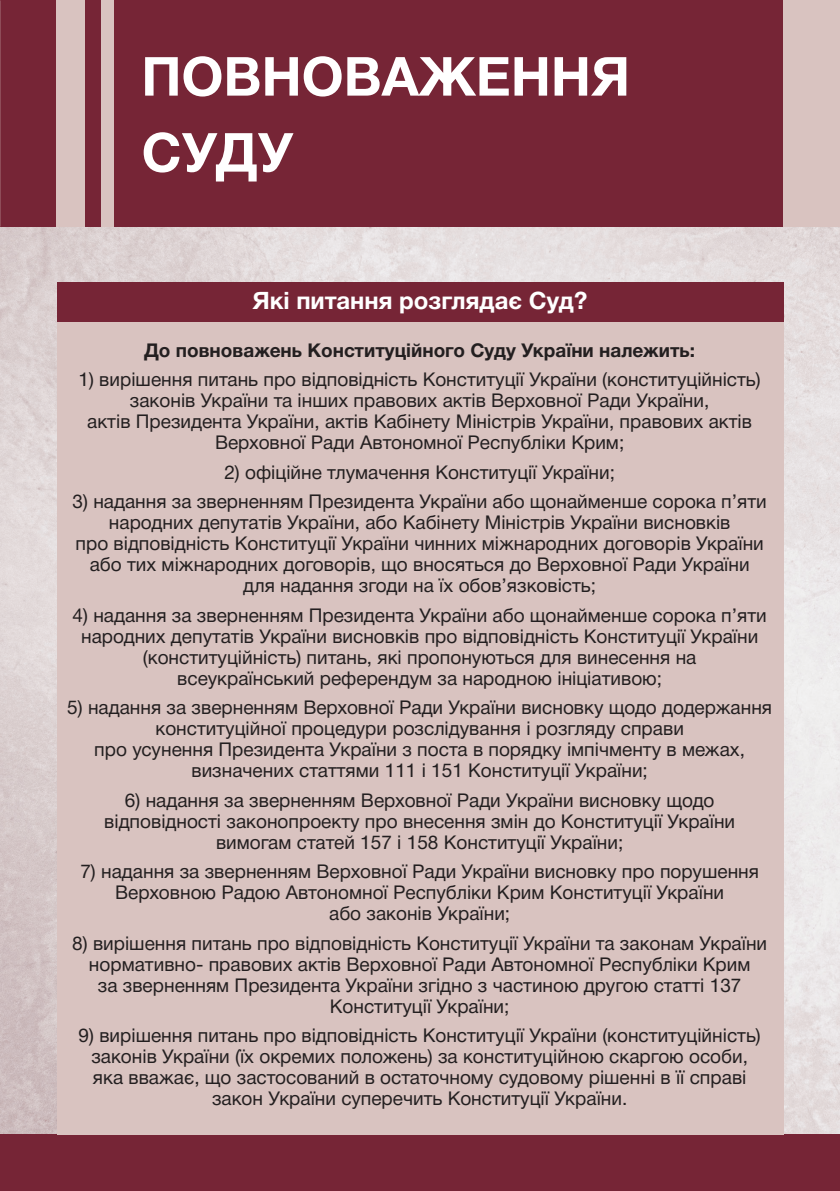
<style>
.page{position:relative;width:840px;height:1191px;background:#fff}
.page>*{position:absolute;margin:0;border:0;box-sizing:border-box;transform-origin:0 0}
.t1{font:700 54px/76px "Helvetica Neue Cyr";color:#fff}
.t2{font:700 24px "Helvetica Neue Cyr";color:#fff}
.t3{font:19px/21px "Helvetica Neue Cyr";color:#231f20;text-align:center}
.t4{font:700 19px "Helvetica Neue Cyr";color:#231f20}
</style>
<div class="page">
<img style="left:0;top:226px;width:839px;height:908px">
<div style="left:0;top:1134px;width:839px;height:57px;background:#762536"></div>
<div style="left:0;top:0;width:839px;height:226px;background:#762536"></div>
<div style="left:782px;top:0;width:57px;height:226px;background:#d9c3c0"></div>
<div style="left:56px;top:0;width:29px;height:226px;background:#d9c3c0"></div>
<div style="left:101px;top:0;width:13px;height:226px;background:#d9c3c0"></div>
<div style="left:57px;top:282px;width:726px;height:852px;background:#d9c3c0"></div>
<div style="left:57px;top:282px;width:726px;height:39px;background:#762536"></div>
<h1 class="t1" style="left:141px;top:39px;width:489px">ПОВНОВАЖЕННЯ<br>СУДУ</h1>
<p class="t2" style="left:252px;top:287px;width:336px">Які питання розглядає Суд?</p>
<p class="t4" style="left:144px;top:339px;width:552px">До повноважень Конституційного Суду України належить:</p>
<p class="t3" style="left:78px;top:369px;width:683px">1) вирішення питань про відповідність Конституції України (конституційність) законів України та інших правових актів Верховної Ради України,<br>актів Президента України, актів Кабінету Міністрів України, правових актів Верховної Ради Автономної Республіки Крим;</p>
<p class="t3" style="left:224px;top:462px;width:392px">2) офіційне тлумачення Конституції України;</p>
<p class="t3" style="left:72px;top:491px;width:695px">3) надання за зверненням Президента України або щонайменше сорока п’яти народних депутатів України, або Кабінету Міністрів України висновків<br>про відповідність Конституції України чинних міжнародних договорів України або тих міжнародних договорів, що вносяться до Верховної Ради України для надання згоди на їх обов’язковість;</p>
<p class="t3" style="left:73px;top:605px;width:695px">4) надання за зверненням Президента України або щонайменше сорока п’яти народних депутатів України висновків про відповідність Конституції України (конституційність) питань, які пропонуються для винесення на всеукраїнський референдум за народною ініціативою;</p>
<p class="t3" style="left:67px;top:697px;width:706px">5) надання за зверненням Верховної Ради України висновку щодо додержання конституційної процедури розслідування і розгляду справи<br>про усунення Президента України з поста в порядку імпічменту в межах, визначених статтями 111 і 151 Конституції України;</p>
<p class="t3" style="left:104px;top:790px;width:632px">6) надання за зверненням Верховної Ради України висновку щодо відповідності законопроекту про внесення змін до Конституції України вимогам статей 157 і 158 Конституції України;</p>
<p class="t3" style="left:80px;top:861px;width:679px">7) надання за зверненням Верховної Ради України висновку про порушення<br>Верховною Радою Автономної Республіки Крим Конституції України<br>або законів України;</p>
<p class="t3" style="left:72px;top:933px;width:696px">8) вирішення питань про відповідність Конституції України та законам України нормативно- правових актів Верховної Ради Автономної Республіки Крим<br>за зверненням Президента України згідно з частиною другою статті 137<br>Конституції України;</p>
<p class="t3" style="left:79px;top:1025px;width:683px">9) вирішення питань про відповідність Конституції України (конституційність) законів України (їx окремих положень) за конституційною скаргою особи, яка вважає, що застосований в остаточному судовому рішенні в її справі закон України суперечить Конституції України.</p>
</div>
